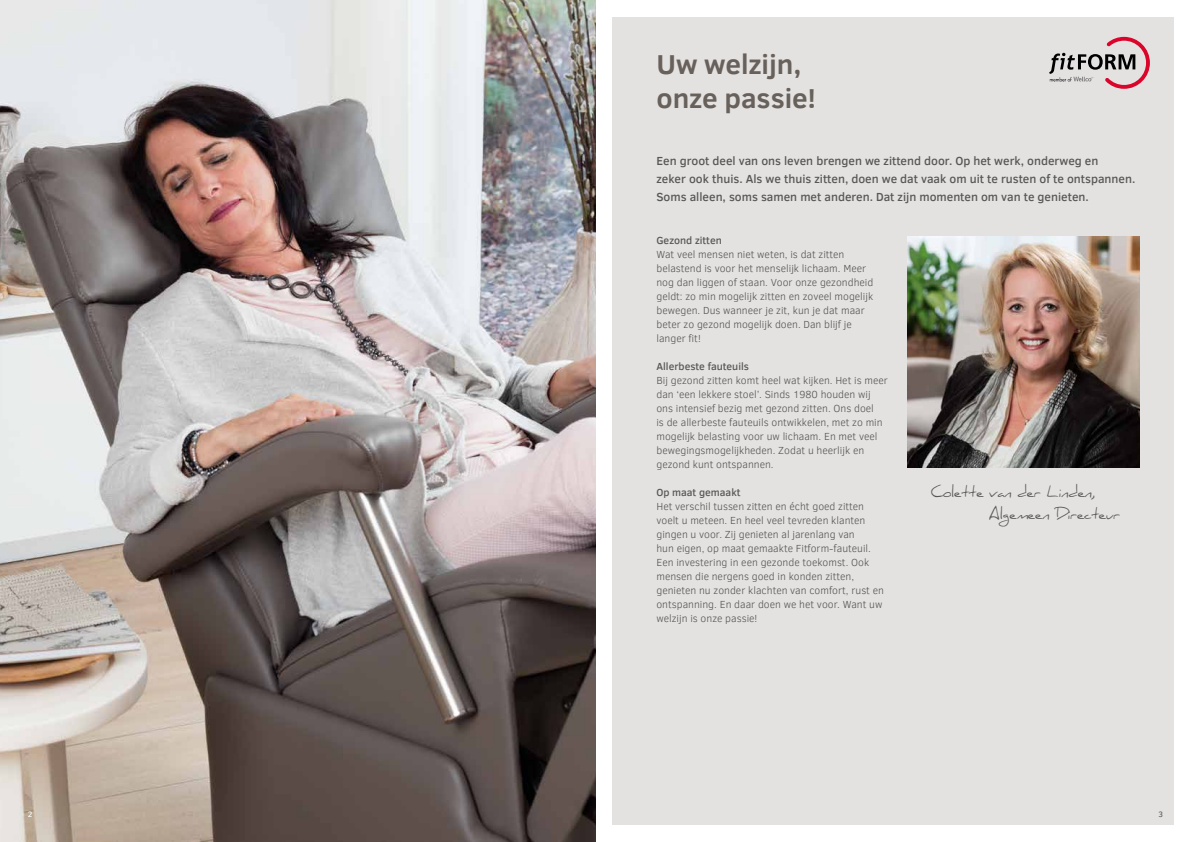
<style>
.page{position:relative;width:1191px;height:842px;background:#fff}
.page>*{position:absolute;margin:0;border:0;box-sizing:border-box;transform-origin:0 0}
.t1{font:700 28px/33.6px "Clear Sans";color:#68615b}
.t2{font:14.6px/21.6px "Daniel";letter-spacing:-.02em;color:#575756}
.t3{font:500 12px/18px "Clear Sans";color:#575756}
.t4{font:300 10.5px/14px "Clear Sans";color:#575756}
.t5{font:500 10.5px "Clear Sans";color:#575756}
.t6{font:8px "Clear Sans";color:#fff}
.t7{font:8px "Clear Sans";color:#575756}
</style>
<div class="page">
<div style="left:612px;top:17px;width:562px;height:808px;background:#e4e2e1"></div>
<img style="left:0;top:0;width:595px;height:842px">
<svg style="left:1049px;top:37px;width:100px;height:52px"></svg>
<img style="left:907px;top:237px;width:232px;height:231px">
<h1 class="t1" style="left:656px;top:47px;width:161px">Uw welzijn, onze passie!</h1>
<p class="t3" style="left:656px;top:151px;width:480px">Een groot deel van ons leven brengen we zittend door. Op het werk, onderweg en<br>zeker ook thuis. Als we thuis zitten, doen we dat vaak om uit te rusten of te ontspannen.<br>Soms alleen, soms samen met anderen. Dat zijn momenten om van te genieten.</p>
<p class="t5" style="left:656px;top:233px;width:67px">Gezond zitten</p>
<p class="t4" style="left:656px;top:248px;width:218px">Wat veel mensen niet weten, is dat zitten belastend is voor het menselijk lichaam. Meer nog dan liggen of staan. Voor onze gezondheid geldt: zo min mogelijk zitten en zoveel mogelijk bewegen. Dus wanneer je zit, kun je dat maar beter zo gezond mogelijk doen. Dan blijf je langer fit!</p>
<p class="t5" style="left:656px;top:359px;width:94px">Allerbeste fauteuils</p>
<p class="t4" style="left:656px;top:374px;width:233px">Bij gezond zitten komt heel wat kijken. Het is meer dan ‘een lekkere stoel’. Sinds 1980 houden wij ons intensief bezig met gezond zitten. Ons doel<br>is de allerbeste fauteuils ontwikkelen, met zo min mogelijk belasting voor uw lichaam. En met veel bewegingsmogelijkheden. Zodat u heerlijk en gezond kunt ontspannen.</p>
<p class="t5" style="left:656px;top:485px;width:86px">Op maat gemaakt</p>
<p class="t4" style="left:656px;top:500px;width:229px">Het verschil tussen zitten en écht goed zitten voelt u meteen. En heel veel tevreden klanten gingen u voor. Zij genieten al jarenlang van<br>hun eigen, op maat gemaakte Fitform-fauteuil.<br>Een investering in een gezonde toekomst. Ook mensen die nergens goed in konden zitten, genieten nu zonder klachten van comfort, rust en ontspanning. En daar doen we het voor. Want uw welzijn is onze passie!</p>
<h2 class="t2" style="left:989px;top:481px;width:133px;text-indent:-58px">Colette van der Linden,<br>Algemeen Directeur</h2>
<p class="t6" style="left:28px;top:809px;width:6px">2</p>
<p class="t7" style="left:1158px;top:809px;width:6px">3</p>
</div>
